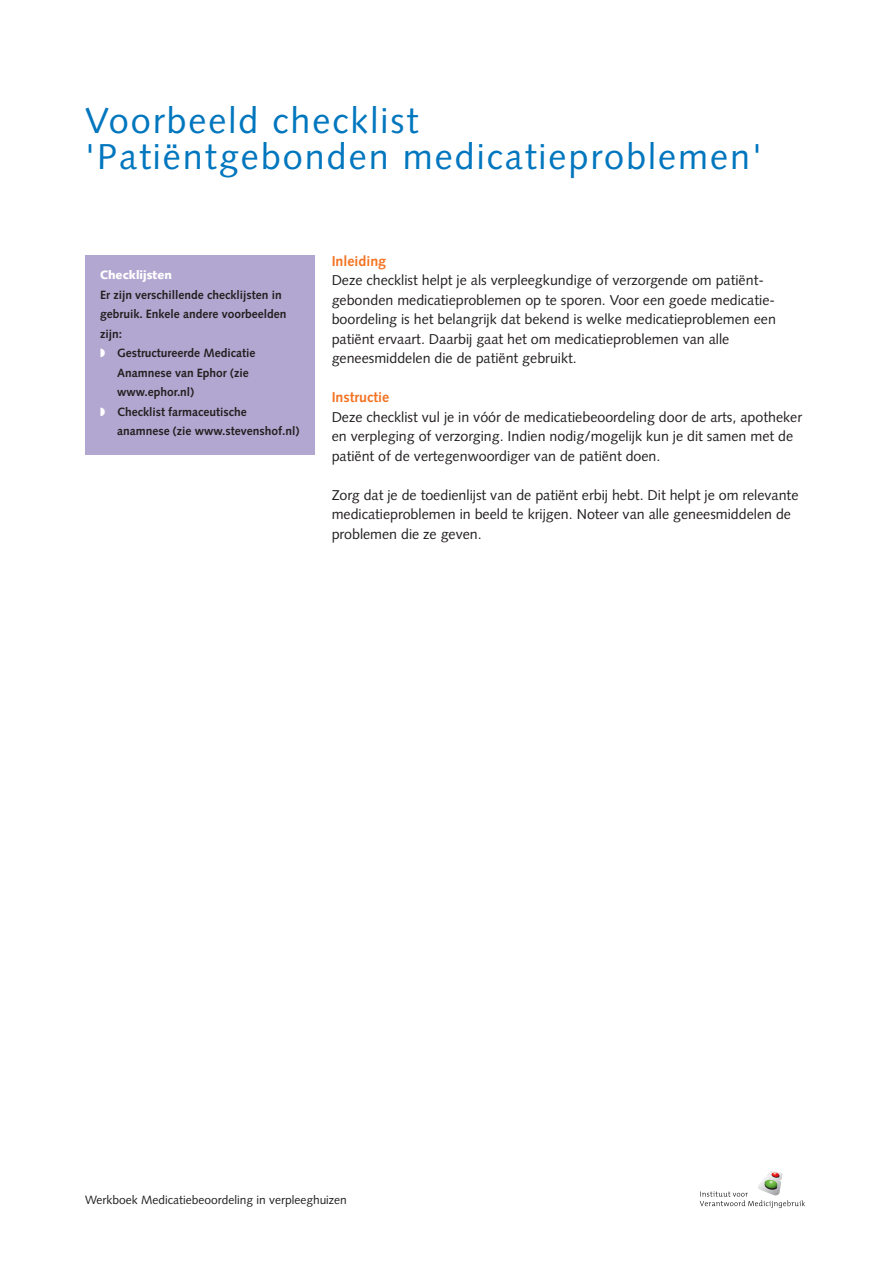
<style>
.page{position:relative;width:893px;height:1263px;background:#fff}
.page>*{position:absolute;margin:0;border:0;box-sizing:border-box;transform-origin:0 0}
.t1{font:36px/36px "Syntax";letter-spacing:.055em;color:#0076be}
.t2{font:14.25px/19.5px "Syntax";color:#231f20}
.t3{font:700 14.25px "Syntax";color:#f47321}
.t4{font:700 12px "Syntax";color:#231f20}
.t5{font:12px "Syntax";color:#231f20}
.t6{font:900 12px "Syntax";color:#fff}
</style>
<div class="page">
<div style="left:85px;top:255px;width:230px;height:200px;background:#b2a7d0"></div>
<svg style="left:700px;top:1171px;width:105px;height:37px"></svg>
<h1 class="t1" style="left:85px;top:106px;width:679px">Voorbeeld checklist<br>'Patiëntgebonden medicatieproblemen'</h1>
<p class="t6" style="left:100px;top:270px;width:73px">Checklijsten</p>
<p class="t4" style="left:100px;top:290px;width:183px">Er zijn verschillende checklijsten in</p>
<p class="t4" style="left:100px;top:309px;width:188px">gebruik. Enkele andere voorbeelden</p>
<p class="t4" style="left:100px;top:329px;width:23px">zijn:</p>
<p class="t4" style="left:117px;top:348px;width:140px">Gestructureerde Medicatie</p>
<p class="t4" style="left:117px;top:368px;width:133px">Anamnese van Ephor (zie</p>
<p class="t4" style="left:117px;top:387px;width:79px">www.ephor.nl)</p>
<p class="t4" style="left:117px;top:407px;width:131px">Checklist farmaceutische</p>
<p class="t4" style="left:117px;top:426px;width:184px">anamnese (zie www.stevenshof.nl)</p>
<p class="t3" style="left:332px;top:255px;width:56px">Inleiding</p>
<p class="t2" style="left:332px;top:272px;width:446px">Deze checklist helpt je als verpleegkundige of verzorgende om patiënt&shy;gebonden medicatieproblemen op te sporen. Voor een goede medicatie&shy;boordeling is het belangrijk dat bekend is welke medicatieproblemen een patiënt ervaart. Daarbij gaat het om medicatieproblemen van alle geneesmiddelen die de patiënt gebruikt.</p>
<p class="t3" style="left:332px;top:392px;width:59px">Instructie</p>
<p class="t2" style="left:332px;top:408px;width:472px">Deze checklist vul je in vóór de medicatiebeoordeling door de arts, apotheker en verpleging of verzorging. Indien nodig/mogelijk kun je dit samen met de patiënt of de vertegenwoordiger van de patiënt doen.</p>
<p class="t2" style="left:332px;top:486px;width:468px">Zorg dat je de toedienlijst van de patiënt erbij hebt. Dit helpt je om relevante medicatieproblemen in beeld te krijgen. Noteer van alle geneesmiddelen de problemen die ze geven.</p>
<p class="t5" style="left:85px;top:1195px;width:263px">Werkboek Medicatiebeoordeling in verpleeghuizen</p>
</div>
